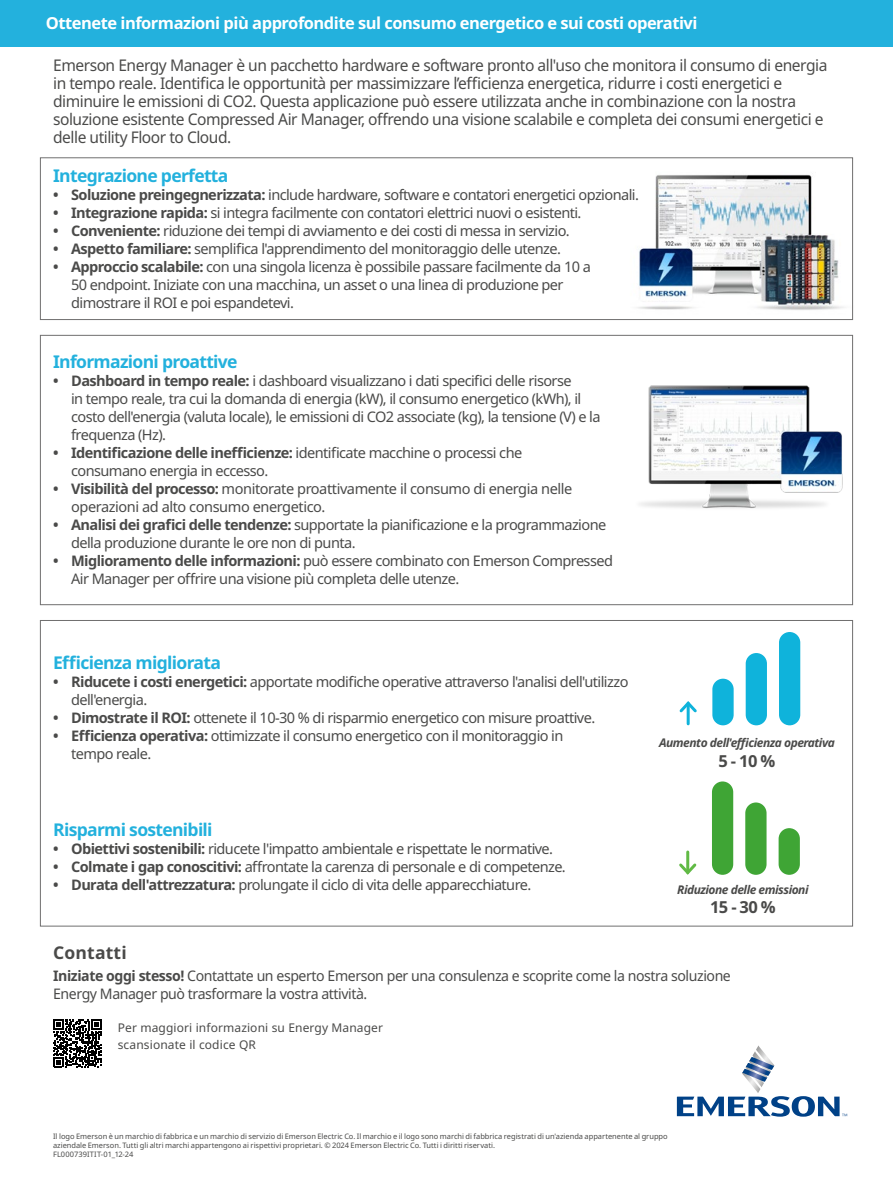
<style>
.page{position:relative;width:893px;height:1187px;background:#fff}
.page>*{position:absolute;margin:0;border:0;box-sizing:border-box;transform-origin:0 0}
._11_-_Extensive_Solutions_header{font:700 17.55px "Noto Sans";letter-spacing:-.04em;color:#23b1dd}
._5_-_Challenges_Body_Text{font:700 17.55px "Noto Sans";letter-spacing:-.04em;color:#23b1dd}
.Page_1_-Advantages__text{font:700 17.55px "Noto Sans";letter-spacing:.01em;color:#4a4a49}
._9_-_OUR_SOLUTIONS_Header{font:700 16.5px "Noto Sans";letter-spacing:-.03em;color:#fff}
._5_-_Challenges_Body_Text-2{font:700 16.5px "Noto Sans";color:#4a4a49}
._12_-_Extensive_Solution_text_1st_paragra{font:16.05px/18px "Noto Sans";letter-spacing:-.03em;color:#4a4a49}
._12_-_Extensive_Solution_text_1st_paragra-2{font:14.55px/18px "Noto Sans";letter-spacing:-.04em;color:#4a4a49}
.Page_1_-Advantages__text-2{font:12px "Noto Sans";letter-spacing:.01em;color:#4a4a49}
._5_-_Challenges_Body_Text-3{font:italic 700 12px "Noto Sans";letter-spacing:-.04em;color:#4a4a49}
._15_-_Disclaimer_text{font:7.5px/9px "Noto Sans";letter-spacing:-.005em;color:#4a4a49}
.s1{font-weight:700}
</style>
<div class="page">
<div style="left:0;top:0;width:893px;height:46px;background:#23b1dd"></div>
<img style="left:640px;top:356px;width:214px;height:186px">
<img style="left:637px;top:161px;width:217px;height:159px">
<div style="left:779px;top:828px;width:21px;height:46px;background:#3fa535;border-radius:11px"></div>
<div style="left:712px;top:781px;width:21px;height:93px;background:#3fa535;border-radius:11px"></div>
<div style="left:745px;top:802px;width:21px;height:72px;background:#3fa535;border-radius:11px"></div>
<hr style="left:686px;top:852px;width:3px;height:20px;background:#61ba45">
<svg style="left:679px;top:860px;width:18px;height:15px"></svg>
<div style="left:712px;top:678px;width:22px;height:47px;background:#0fb3db;border-radius:11px"></div>
<div style="left:779px;top:632px;width:21px;height:93px;background:#0fb3db;border-radius:11px"></div>
<div style="left:746px;top:653px;width:21px;height:72px;background:#0fb3db;border-radius:11px"></div>
<hr style="left:687px;top:703px;width:3px;height:20px;background:#0fb3db">
<svg style="left:679px;top:701px;width:18px;height:14px"></svg>
<div style="left:40px;top:157px;width:813px;height:163px;border:1px solid #706f6f"></div>
<svg style="left:677px;top:1045px;width:170px;height:71px"></svg>
<svg style="left:53px;top:1019px;width:48px;height:48px"></svg>
<p class="_9_-_OUR_SOLUTIONS_Header" style="left:46px;top:14px;width:653px">Ottenete informazioni più approfondite sul consumo energetico e sui costi operativi</p>
<p class="_12_-_Extensive_Solution_text_1st_paragra" style="left:53px;top:56px;width:776px">Emerson Energy Manager è un pacchetto hardware e software pronto all'uso che monitora il consumo di energia in tempo reale. Identifica le opportunità per massimizzare l’efficienza energetica, ridurre i costi energetici e diminuire le emissioni di CO2. Questa applicazione può essere utilizzata anche in combinazione con la nostra soluzione esistente Compressed Air Manager, offrendo una visione scalabile e completa dei consumi energetici e delle utility Floor to Cloud.</p>
<p class="_11_-_Extensive_Solutions_header" style="left:53px;top:165px;width:177px">Integrazione perfetta</p>
<p class="_12_-_Extensive_Solution_text_1st_paragra-2" style="left:53px;top:185px;width:587px"><span class="s1">• Soluzione preingegnerizzata:</span> include hardware, software e contatori energetici opzionali.</p>
<p class="_12_-_Extensive_Solution_text_1st_paragra-2" style="left:53px;top:203px;width:530px"><span class="s1">• Integrazione rapida:</span> si integra facilmente con contatori elettrici nuovi o esistenti.</p>
<p class="_12_-_Extensive_Solution_text_1st_paragra-2" style="left:53px;top:221px;width:518px"><span class="s1">• Conveniente:</span> riduzione dei tempi di avviamento e dei costi di messa in servizio.</p>
<p class="_12_-_Extensive_Solution_text_1st_paragra-2" style="left:53px;top:239px;width:509px"><span class="s1">• Aspetto familiare:</span> semplifica l'apprendimento del monitoraggio delle utenze.</p>
<p class="_12_-_Extensive_Solution_text_1st_paragra-2" style="left:71px;top:257px;width:521px;text-indent:-18px"><span class="s1">• Approccio scalabile:</span> con una singola licenza è possibile passare facilmente da 10 a<br>50 endpoint. Iniziate con una macchina, un asset o una linea di produzione per dimostrare il ROI e poi espandetevi.</p>
<p class="_11_-_Extensive_Solutions_header" style="left:53px;top:351px;width:186px">Informazioni proattive</p>
<p class="_12_-_Extensive_Solution_text_1st_paragra-2" style="left:71px;top:371px;width:531px;text-indent:-18px"><span class="s1">• Dashboard in tempo reale:</span> i dashboard visualizzano i dati specifici delle risorse<br>in tempo reale, tra cui la domanda di energia (kW), il consumo energetico (kWh), il costo dell'energia (valuta locale), le emissioni di CO2 associate (kg), la tensione (V) e la frequenza (Hz).</p>
<p class="_12_-_Extensive_Solution_text_1st_paragra-2" style="left:71px;top:443px;width:453px;text-indent:-18px"><span class="s1">• Identificazione delle inefficienze:</span> identificate macchine o processi che consumano energia in eccesso.</p>
<p class="_12_-_Extensive_Solution_text_1st_paragra-2" style="left:71px;top:479px;width:503px;text-indent:-18px"><span class="s1">• Visibilità del processo:</span> monitorate proattivamente il consumo di energia nelle operazioni ad alto consumo energetico.</p>
<p class="_12_-_Extensive_Solution_text_1st_paragra-2" style="left:71px;top:515px;width:537px;text-indent:-18px"><span class="s1">• Analisi dei grafici delle tendenze:</span> supportate la pianificazione e la programmazione della produzione durante le ore non di punta.</p>
<p class="_12_-_Extensive_Solution_text_1st_paragra-2" style="left:71px;top:551px;width:543px;text-indent:-18px"><span class="s1">• Miglioramento delle informazioni:</span> può essere combinato con Emerson Compressed<br>Air Manager per offrire una visione più completa delle utenze.</p>
<p class="_11_-_Extensive_Solutions_header" style="left:53px;top:653px;width:169px">Efficienza migliorata</p>
<p class="_12_-_Extensive_Solution_text_1st_paragra-2" style="left:71px;top:673px;width:559px;text-indent:-18px"><span class="s1">• Riducete i costi energetici:</span> apportate modifiche operative attraverso l'analisi dell'utilizzo dell'energia.</p>
<p class="_12_-_Extensive_Solution_text_1st_paragra-2" style="left:53px;top:709px;width:544px"><span class="s1">• Dimostrate il ROI:</span> ottenete il 10-30 % di risparmio energetico con misure proattive.</p>
<p class="_12_-_Extensive_Solution_text_1st_paragra-2" style="left:71px;top:727px;width:494px;text-indent:-18px"><span class="s1">• Efficienza operativa:</span> ottimizzate il consumo energetico con il monitoraggio in tempo reale.</p>
<p class="_5_-_Challenges_Body_Text" style="left:53px;top:819px;width:161px">Risparmi sostenibili</p>
<p class="_12_-_Extensive_Solution_text_1st_paragra-2" style="left:53px;top:839px;width:501px"><span class="s1">• Obiettivi sostenibili:</span> riducete l'impatto ambientale e rispettate le normative.</p>
<p class="_12_-_Extensive_Solution_text_1st_paragra-2" style="left:53px;top:857px;width:514px"><span class="s1">• Colmate i gap conoscitivi:</span> affrontate la carenza di personale e di competenze.</p>
<p class="_12_-_Extensive_Solution_text_1st_paragra-2" style="left:53px;top:875px;width:480px"><span class="s1">• Durata dell'attrezzatura:</span> prolungate il ciclo di vita delle apparecchiature.</p>
<p class="_5_-_Challenges_Body_Text-3" style="left:659px;top:734px;width:177px">Aumento dell'efficienza operativa</p>
<p class="_5_-_Challenges_Body_Text-2" style="left:719px;top:751px;width:58px">5 - 10 %</p>
<p class="_5_-_Challenges_Body_Text-3" style="left:677px;top:880px;width:133px">Riduzione delle emissioni</p>
<p class="_5_-_Challenges_Body_Text-2" style="left:710px;top:897px;width:67px">15 - 30 %</p>
<p class="Page_1_-Advantages__text" style="left:53px;top:942px;width:75px">Contatti</p>
<p class="_12_-_Extensive_Solution_text_1st_paragra-2" style="left:53px;top:967px;width:679px"><span class="s1">Iniziate oggi stesso!</span> Contattate un esperto Emerson per una consulenza e scoprite come la nostra soluzione<br>Energy Manager può trasformare la vostra attività.</p>
<p class="Page_1_-Advantages__text-2" style="left:118px;top:1020px;width:267px">Per maggiori informazioni su Energy Manager</p>
<p class="Page_1_-Advantages__text-2" style="left:118px;top:1037px;width:140px">scansionate il codice QR</p>
<p class="_15_-_Disclaimer_text" style="left:53px;top:1131px;width:616px">Il logo Emerson è un marchio di fabbrica e un marchio di servizio di Emerson Electric Co. Il marchio e il logo sono marchi di fabbrica registrati di un'azienda appartenente al gruppo aziendale Emerson. Tutti gli altri marchi appartengono ai rispettivi proprietari. © 2024 Emerson Electric Co. Tutti i diritti riservati.</p>
<p class="_15_-_Disclaimer_text" style="left:53px;top:1149px;width:82px">FL000739ITIT-01_12-24</p>
</div>
